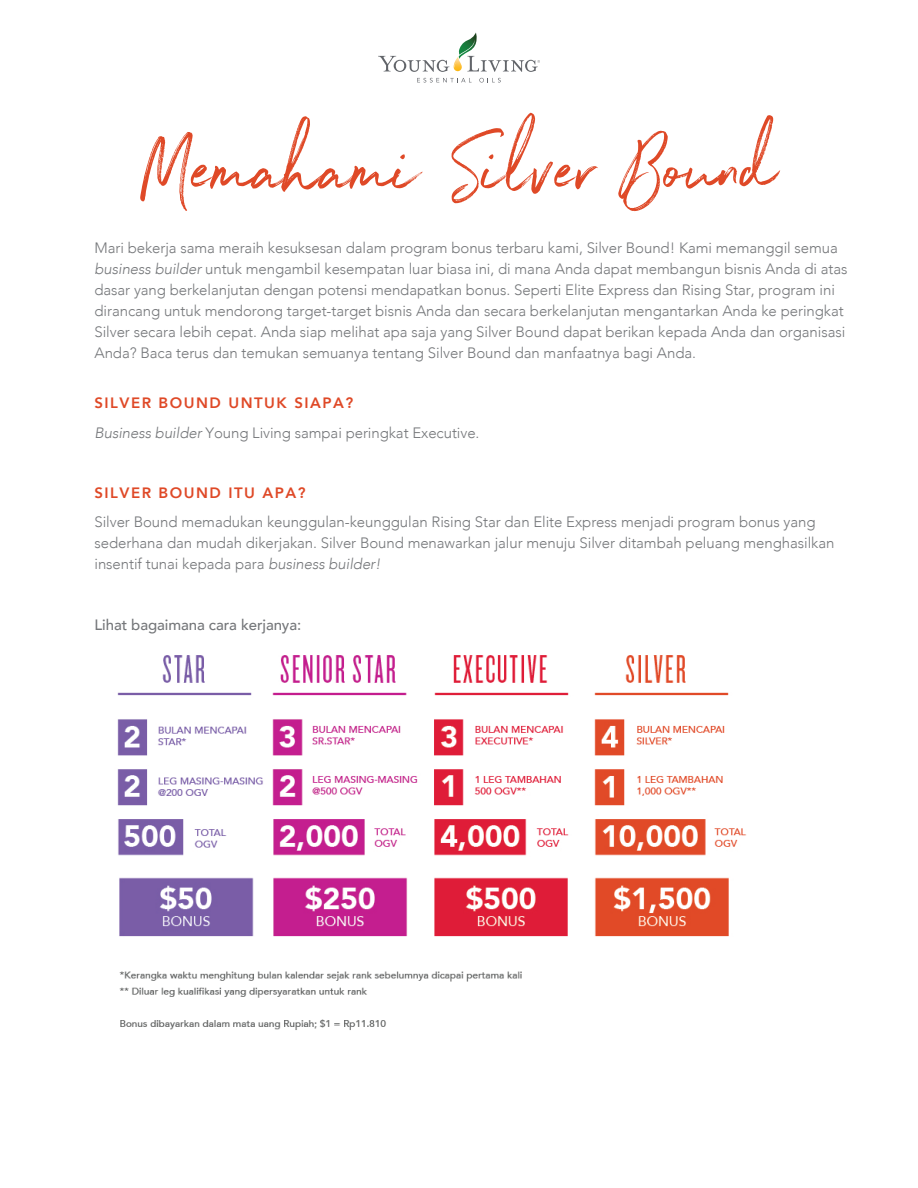
<style>
.page{position:relative;width:918px;height:1188px;background:#fff}
.page>*{position:absolute;margin:0;border:0;box-sizing:border-box;transform-origin:0 0}
.t1{font:89.4px "Northwell";letter-spacing:-.005em;color:#df4927}
.t2{font:300 15px/21px "Avenir";letter-spacing:-.005em;color:#75777a}
.t3{font:800 15px "Avenir";letter-spacing:.1em;color:#df4927}
.t4{font:500 15px "Avenir";letter-spacing:-.005em;color:#75777a}
.s1{font-style:italic}
</style>
<div class="page">
<svg style="left:417px;top:78px;width:55px;height:5px"></svg>
<svg style="left:479px;top:78px;width:22px;height:5px"></svg>
<svg style="left:378px;top:32px;width:162px;height:40px"></svg>
<img style="left:117px;top:655px;width:630px;height:375px">
<h1 class="t1" style="left:138px;top:104px;width:642px">Memahami Silver Bound</h1>
<p class="t2" style="left:95px;top:237px;width:755px">Mari bekerja sama meraih kesuksesan dalam program bonus terbaru kami, Silver Bound! Kami memanggil semua <span class="s1">business builder</span> untuk mengambil kesempatan luar biasa ini, di mana Anda dapat membangun bisnis Anda di atas dasar yang berkelanjutan dengan potensi mendapatkan bonus. Seperti Elite Express dan Rising Star, program ini dirancang untuk mendorong target-target bisnis Anda dan secara berkelanjutan mengantarkan Anda ke peringkat Silver secara lebih cepat. Anda siap melihat apa saja yang Silver Bound dapat berikan kepada Anda dan organisasi Anda? Baca terus dan temukan semuanya tentang Silver Bound dan manfaatnya bagi Anda.</p>
<p class="t3" style="left:94px;top:392px;width:260px">SILVER BOUND UNTUK SIAPA?</p>
<p class="t2" style="left:94px;top:423px;width:387px"><span class="s1">Business builder</span> Young Living sampai peringkat Executive.</p>
<p class="t3" style="left:94px;top:482px;width:213px">SILVER BOUND ITU APA?</p>
<p class="t2" style="left:95px;top:511px;width:741px">Silver Bound memadukan keunggulan-keunggulan Rising Star dan Elite Express menjadi program bonus yang sederhana dan mudah dikerjakan. Silver Bound menawarkan jalur menuju Silver ditambah peluang menghasilkan insentif tunai kepada para <span class="s1">business builder!</span></p>
<p class="t4" style="left:94px;top:612px;width:208px">Lihat bagaimana cara kerjanya:</p>
</div>
